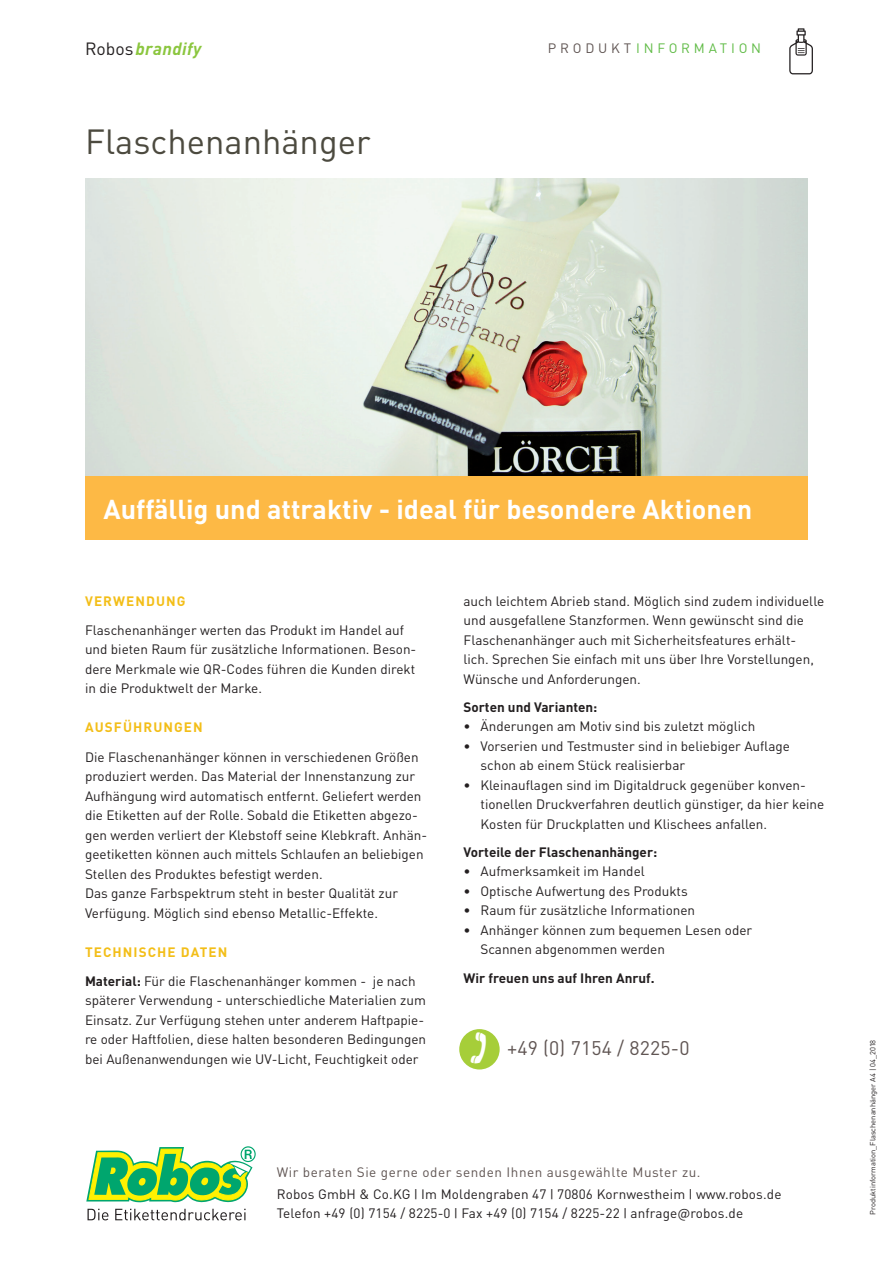
<style>
.page{position:relative;width:893px;height:1263px;background:#fff}
.page>*{position:absolute;margin:0;border:0;box-sizing:border-box;transform-origin:0 0}
.t1{font:34.5px "DINOT";color:#4c4a3f}
.t2{font:700 27px "DINOT";color:#fff}
.t3{font:19.5px "DINOT";letter-spacing:.01em;color:#605553}
.t4{font:italic 700 17.55px "DINOT";letter-spacing:.02em;color:#8bc63e}
.t5{font:13.5px/19.5px "DINOT";color:#231f20}
.t6{font:700 13.5px "DINOT";color:#231f20}
.t7{font:13.5px "DINOT";letter-spacing:.04em;color:#605553}
.t8{font:700 13.5px "DINOT";letter-spacing:.08em;color:#f3be18}
.t9{font:13.5px "DINOT";letter-spacing:.28em;color:#60bb46}
.t10{font:7.5px "DINOT";color:#231f20}
.s1{font-weight:400;font-style:normal;color:#231f20}
.s2{color:#605553}
.s3{font-weight:700;color:#f3be18}
.s4{font-weight:700}
.s5{font-family:"Helvetica"}
</style>
<div class="page">
<svg style="left:86px;top:1146px;width:170px;height:56px"></svg>
<svg style="left:88px;top:1209px;width:20px;height:11px"></svg>
<svg style="left:115px;top:1209px;width:131px;height:11px"></svg>
<img style="left:85px;top:179px;width:723px;height:297px">
<div style="left:85px;top:476px;width:723px;height:64px;background:#fdb945"></div>
<div style="left:459px;top:1029px;width:41px;height:40px;background:#a6ce39;border-radius:50%"></div>
<svg style="left:789px;top:28px;width:24px;height:46px"></svg>
<p class="t4" style="left:85px;top:37px;width:118px"><span class="s1">Robos</span>brandify</p>
<p class="t9" style="left:548px;top:39px;width:215px"><span class="s2">PRODUKT</span>INFORMATION</p>
<h1 class="t1" style="left:85px;top:118px;width:287px">Flaschenanhänger</h1>
<h2 class="t2" style="left:103px;top:491px;width:650px">Auffällig und attraktiv - ideal für besondere Aktionen</h2>
<p class="t8" style="left:85px;top:592px;width:102px">VERWENDUNG</p>
<p class="t5" style="left:85px;top:620px;width:333px">Flaschenanhänger werten das Produkt im Handel auf und bieten Raum für zusätzliche Informationen. Beson&shy;dere Merkmale wie QR-Codes führen die Kunden direkt in die Produktwelt der Marke.</p>
<p class="t8" style="left:85px;top:718px;width:119px">AUSFÜHRUNGEN</p>
<p class="t5" style="left:85px;top:746px;width:344px">Die Flaschenanhänger können in verschiedenen Größen produziert werden. Das Material der Innenstanzung zur Aufhängung wird automatisch entfernt. Geliefert werden die Etiketten auf der Rolle. Sobald die Etiketten abgezo&shy;gen werden verliert der Klebstoff seine Klebkraft. Anhän&shy;geetiketten können auch mittels Schlaufen an beliebigen Stellen des Produktes befestigt werden.<br>Das ganze Farbspektrum steht in bester Qualität zur Verfügung. Möglich sind ebenso Metallic-Effekte.</p>
<p class="t5" style="left:85px;top:936px;width:332px;line-height:29.2px"><span class="s3">TECHNISCHE DATEN<br></span><span class="s4">Material:</span> Für die Flaschenanhänger kommen - je nach</p>
<p class="t5" style="left:85px;top:990px;width:343px">späterer Verwendung - unterschiedliche Materialien zum Einsatz. Zur Verfügung stehen unter anderem Haftpapie&shy;re oder Haftfolien, diese halten besonderen Bedingungen bei Außenanwendungen wie UV-Licht, Feuchtigkeit oder</p>
<p class="t5" style="left:463px;top:590px;width:362px">auch leichtem Abrieb stand. Möglich sind zudem individuelle und ausgefallene Stanzformen. Wenn gewünscht sind die Flaschenanhänger auch mit Sicherheitsfeatures erhält&shy;lich. Sprechen Sie einfach mit uns über Ihre Vorstellungen, Wünsche und Anforderungen.</p>
<p class="t6" style="left:463px;top:697px;width:135px">Sorten und Varianten:</p>
<p class="t5" style="left:463px;top:716px;width:293px">• Änderungen am Motiv sind bis zuletzt möglich</p>
<p class="t5" style="left:480px;top:735px;width:311px;text-indent:-17px">• Vorserien und Testmuster sind in beliebiger Auflage schon ab einem Stück realisierbar</p>
<p class="t5" style="left:480px;top:774px;width:345px;text-indent:-17px">• Kleinauflagen sind im Digitaldruck gegenüber konven&shy;tionellen Druckverfahren deutlich günstiger, da hier keine<br>Kosten für Druckplatten und Klischees anfallen.</p>
<p class="t6" style="left:463px;top:842px;width:195px">Vorteile der Flaschenanhänger:</p>
<p class="t5" style="left:463px;top:861px;width:183px">• Aufmerksamkeit im Handel</p>
<p class="t5" style="left:463px;top:880px;width:226px">• Optische Aufwertung des Produkts</p>
<p class="t5" style="left:463px;top:900px;width:233px">• Raum für zusätzliche Informationen</p>
<p class="t5" style="left:480px;top:919px;width:273px;text-indent:-17px">• Anhänger können zum bequemen Lesen oder<br>Scannen abgenommen werden</p>
<p class="t6" style="left:463px;top:969px;width:193px">Wir freuen uns auf Ihren Anruf.</p>
<h3 class="t3" style="left:507px;top:1034px;width:184px">+49 (0) 7154 / 8225-0</h3>
<p class="t7" style="left:277px;top:1162px;width:425px">Wir beraten Sie gerne oder senden Ihnen ausgewählte Muster zu.</p>
<p class="t5" style="left:277px;top:1184px;width:506px">Robos GmbH &amp; Co.KG <span class="s5">|</span> Im Moldengraben 47 <span class="s5">|</span> 70806 Kornwestheim <span class="s5">|</span> www.robos.de<br>Telefon +49 (0) 7154 / 8225-0 <span class="s5">|</span> Fax +49 (0) 7154 / 8225-22 <span class="s5">|</span> anfrage@robos.de</p>
<p class="t10" style="left:867px;top:1215px;width:177px;rotate:-90deg">Produktinformation_Flaschenanhänger A4 | 04_2018</p>
</div>
